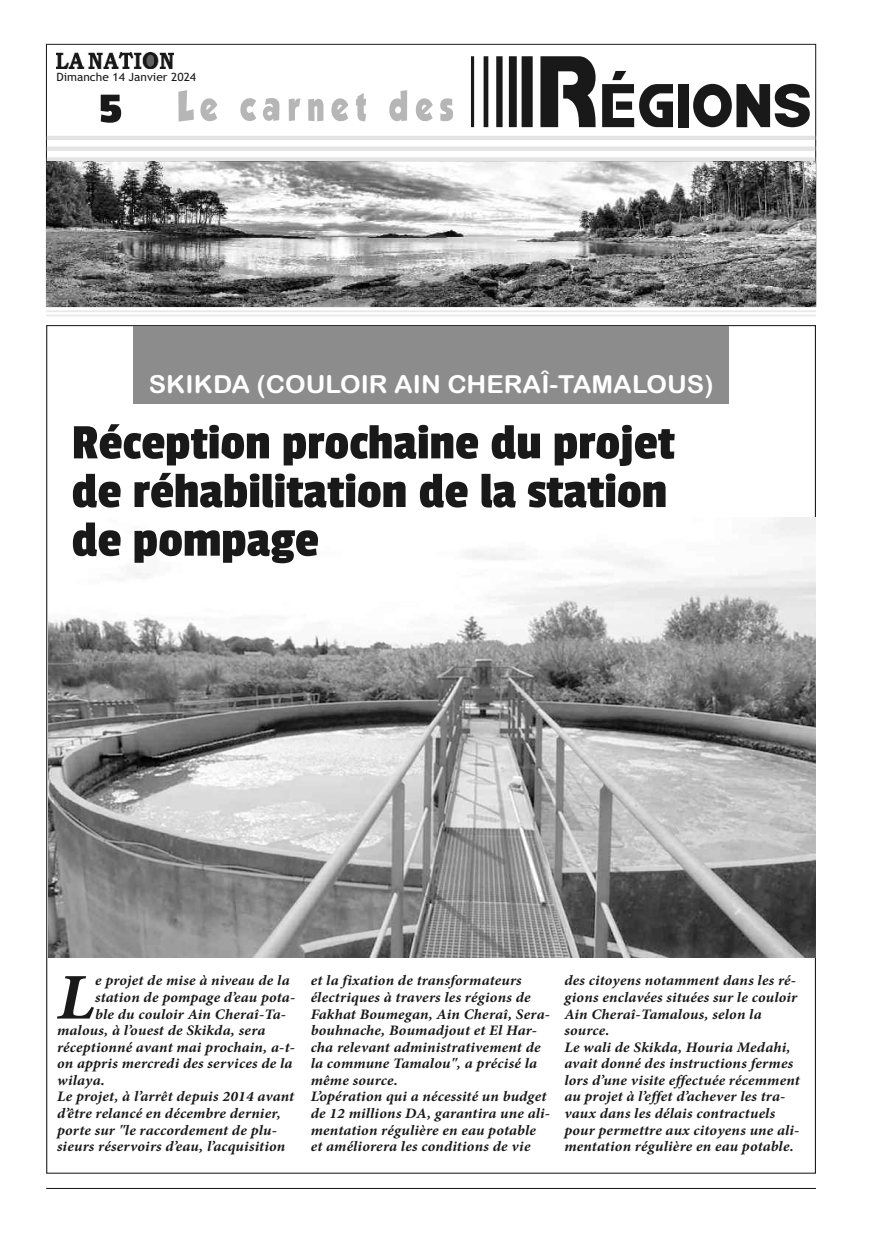
<style>
.page{position:relative;width:893px;height:1234px;background:#fff}
.page>*{position:absolute;margin:0;border:0;box-sizing:border-box;transform-origin:0 0}
.t1{font:67.2px "Bamf";color:#191919;scale:.89 1}
.t2{font:italic 700 65.25px "Minion Pro";color:#191919;scale:1.06 1}
.t3{font:51.75px/48.6px "Passion One";color:#191919;scale:1.05 1}
.t4{font:44.4px "Passion One";color:#191919;scale:1.27 1}
.t5{font:24.9px "Arial Rounded MT Bold";color:#fff;scale:1.05 1}
.t6{font:italic 700 14.55px/16.5px "Minion Pro";letter-spacing:.01em;color:#191919;scale:1.06 1}
.t7{font:11.4px "Trebuchet MS";color:#191919;scale:1.05 1}
.s1{font-size:110.7px}
</style>
<div class="page">
<hr style="left:46px;top:1187px;width:770px;height:1px;background:#191919">
<img style="left:48px;top:517px;width:768px;height:440px">
<hr style="left:46px;top:306px;width:770px;height:2px;background:#e8e8e8">
<hr style="left:46px;top:310px;width:770px;height:2px;background:#e8e8e8">
<hr style="left:46px;top:314px;width:770px;height:2px;background:#e8e8e8">
<img style="left:46px;top:161px;width:770px;height:145px">
<img style="left:56px;top:53px;width:117px;height:16px">
<svg style="left:178px;top:90px;width:229px;height:32px"></svg>
<hr style="left:47px;top:157px;width:768px;height:4px;background:#e3e3e3">
<hr style="left:47px;top:136px;width:768px;height:4px;background:#e3e3e3">
<div style="left:47px;top:146px;width:768px;height:5px;background:#e3e3e3"></div>
<div style="left:134px;top:326px;width:595px;height:77px;background:#8c8c8c"></div>
<p class="t7" style="left:56px;top:70px;width:135px">Dimanche 14 Janvier 2024</p>
<h3 class="t4" style="left:99px;top:85px;width:20px">5</h3>
<h1 class="t1" style="left:467px;top:71px;width:389px"><span class="s1">R</span>ÉGIONS</h1>
<h3 class="t5" style="left:149px;top:370px;width:539px">SKIKDA (COULOIR AIN CHERAÎ-TAMALOUS)</h3>
<h3 class="t3" style="left:72px;top:417px;width:576px">Réception prochaine du projet de réhabilitation de la station de pompage</h3>
<h2 class="t2" style="left:57px;top:973px;width:37px">L</h2>
<p class="t6" style="left:95px;top:973px;width:185px">e projet de mise à niveau de la</p>
<p class="t6" style="left:95px;top:990px;width:190px">station de pompage d’eau pota-</p>
<p class="t6" style="left:95px;top:1006px;width:182px">ble du couloir Ain Cheraî-Ta-</p>
<p class="t6" style="left:57px;top:1023px;width:198px">malous, à l’ouest de Skikda, sera</p>
<p class="t6" style="left:57px;top:1039px;width:226px">réceptionné avant mai prochain, a-t-</p>
<p class="t6" style="left:57px;top:1056px;width:224px">on appris mercredi des services de la</p>
<p class="t6" style="left:57px;top:1072px;width:47px">wilaya.</p>
<p class="t6" style="left:57px;top:1089px;width:225px">Le projet, à l’arrêt depuis 2014 avant</p>
<p class="t6" style="left:57px;top:1105px;width:213px">d’être relancé en décembre dernier,</p>
<p class="t6" style="left:57px;top:1122px;width:209px">porte sur "le raccordement de plu-</p>
<p class="t6" style="left:57px;top:1139px;width:217px">sieurs réservoirs d’eau, l’acquisition</p>
<p class="t6" style="left:311px;top:973px;width:227px">et la fixation de transformateurs électriques à travers les régions de Fakhat Boumegan, Ain Cheraî, Sera&shy;bouhnache, Boumadjout et El Har&shy;cha relevant administrativement de la commune Tamalou", a précisé la même source.<br>L’opération qui a nécessité un budget de 12 millions DA, garantira une ali&shy;mentation régulière en eau potable et améliorera les conditions de vie</p>
<p class="t6" style="left:564px;top:973px;width:224px">des citoyens notamment dans les ré&shy;gions enclavées situées sur le couloir Ain Cheraî-Tamalous, selon la source.<br>Le wali de Skikda, Houria Medahi, avait donné des instructions fermes lors d’une visite effectuée récemment au projet à l’effet d’achever les tra&shy;vaux dans les délais contractuels pour permettre aux citoyens une ali&shy;mentation régulière en eau potable.</p>
</div>
